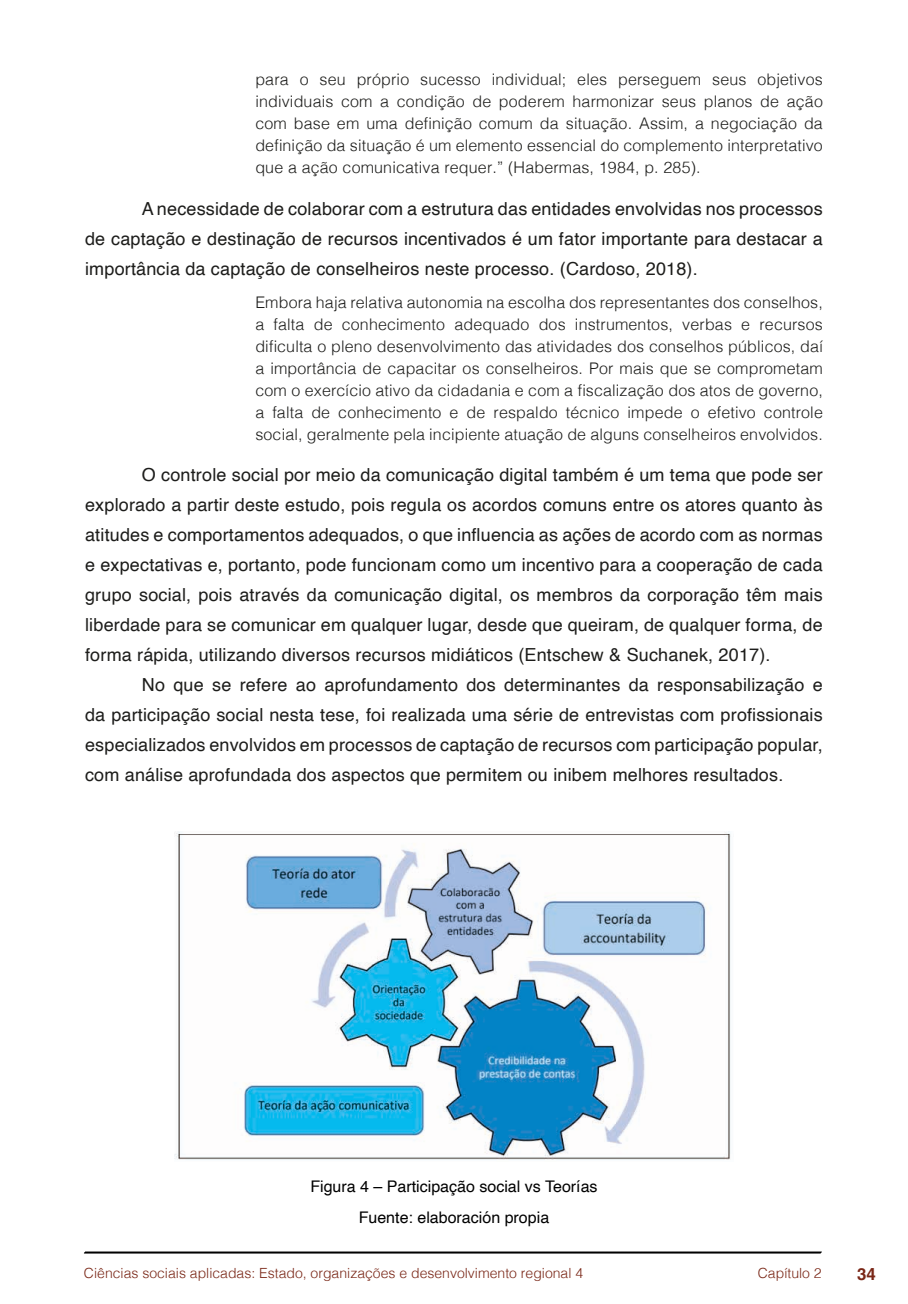
<style>
.page{position:relative;width:908px;height:1304px;background:#fff}
.page>*{position:absolute;margin:0;border:0;box-sizing:border-box;transform-origin:0 0}
.t1{font:18px/30px "Helvetica";letter-spacing:.01em;color:#1d1d1b;text-align:justify}
.t2{font:700 16.8px "Helvetica";color:#7a2717}
.t3{font:300 16px/22px "Helvetica";letter-spacing:.01em;color:#1d1d1b;text-align:justify}
.t4{font:16px/30.6px "Helvetica";color:#000;text-align:center}
.t5{font:300 14px "Helvetica";color:#7a2717}
</style>
<div class="page">
<svg style="left:84px;top:1251px;width:737px;height:3px;background:#515151"></svg>
<img style="left:174px;top:831px;width:557px;height:329px">
<p class="t3" style="left:255px;top:67px;width:568px">para o seu próprio sucesso individual; eles perseguem seus objetivos individuais com a condição de poderem harmonizar seus planos de ação com base em uma definição comum da situação. Assim, a negociação da definição da situação é um elemento essencial do complemento interpretativo que a ação comunicativa requer.” (Habermas, 1984, p. 285).</p>
<p class="t1" style="left:85px;top:194px;width:738px;text-indent:57px">A necessidade de colaborar com a estrutura das entidades envolvidas nos processos de captação e destinação de recursos incentivados é um fator importante para destacar a importância da captação de conselheiros neste processo. (Cardoso, 2018).</p>
<p class="t3" style="left:255px;top:290px;width:568px">Embora haja relativa autonomia na escolha dos representantes dos conselhos, a falta de conhecimento adequado dos instrumentos, verbas e recursos dificulta o pleno desenvolvimento das atividades dos conselhos públicos, daí a importância de capacitar os conselheiros. Por mais que se comprometam com o exercício ativo da cidadania e com a fiscalização dos atos de governo, a falta de conhecimento e de respaldo técnico impede o efetivo controle social, geralmente pela incipiente atuação de alguns conselheiros envolvidos.</p>
<p class="t1" style="left:85px;top:460px;width:738px;text-indent:57px">O controle social por meio da comunicação digital também é um tema que pode ser explorado a partir deste estudo, pois regula os acordos comuns entre os atores quanto às atitudes e comportamentos adequados, o que influencia as ações de acordo com as normas e expectativas e, portanto, pode funcionam como um incentivo para a cooperação de cada grupo social, pois através da comunicação digital, os membros da corporação têm mais liberdade para se comunicar em qualquer lugar, desde que queiram, de qualquer forma, de forma rápida, utilizando diversos recursos midiáticos (Entschew &amp; Suchanek, 2017).</p>
<p class="t1" style="left:85px;top:670px;width:738px;text-indent:57px">No que se refere ao aprofundamento dos determinantes da responsabilização e da participação social nesta tese, foi realizada uma série de entrevistas com profissionais especializados envolvidos em processos de captação de recursos com participação popular, com análise aprofundada dos aspectos que permitem ou inibem melhores resultados.</p>
<p class="t4" style="left:310px;top:1172px;width:288px">Figura 4 – Participação social vs Teorías<br>Fuente: elaboración propia</p>
<p class="t5" style="left:84px;top:1261px;width:500px">Ciências sociais aplicadas: Estado, organizações e desenvolvimento regional 4</p>
<p class="t5" style="left:757px;top:1261px;width:65px">Capítulo 2</p>
<p class="t2" style="left:856px;top:1264px;width:20px">34</p>
</div>
